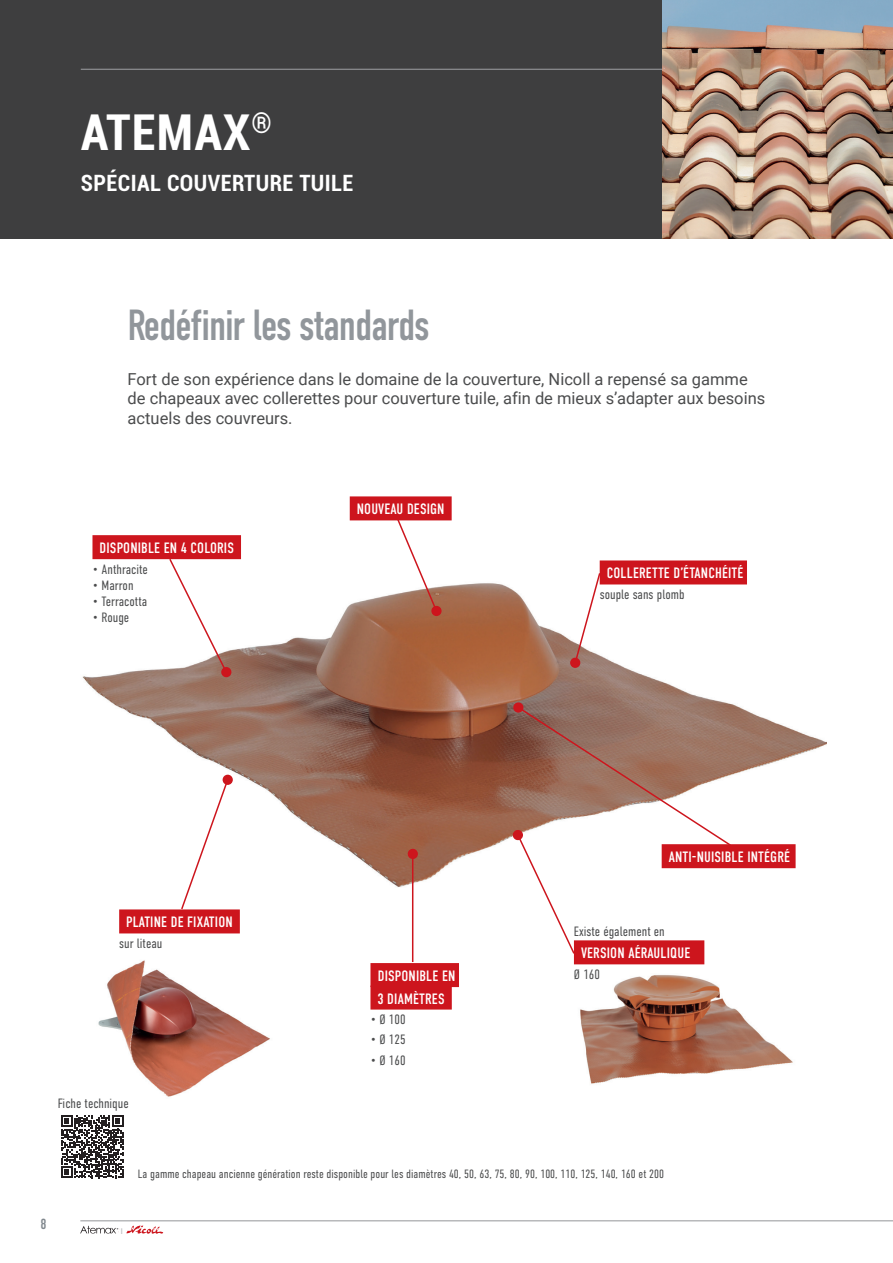
<style>
.page{position:relative;width:893px;height:1263px;background:#fff}
.page>*{position:absolute;margin:0;border:0;box-sizing:border-box;transform-origin:0 0}
.t1{font:700 condensed 49.5px "Roboto";letter-spacing:.02em;color:#fff}
.t2{font:43.5px "DIN Condensed";letter-spacing:-.03em;color:#91969b}
.t3{font:700 condensed 22.5px "Roboto";letter-spacing:.02em;color:#fff}
.t4{font:16.5px/19.8px "Roboto";color:#4b4c4d}
.t5{font:15px/22.5px "DIN Condensed";letter-spacing:.01em;color:#fff}
.t6{font:14.7px "DIN Condensed";color:#81888e}
.t7{font:300 13.5px "DIN Condensed";color:#4b4c4d}
.t8{font:300 12px "DIN Condensed";color:#4b4c4d}
.t9{font:8.1px "DIN Condensed";color:#bcbdc0;scale:1.11 1}
</style>
<div class="page">
<hr style="left:80px;top:1220px;width:813px;height:1px;background:#939598">
<svg style="left:80px;top:1225px;width:83px;height:9px"></svg>
<img style="left:573px;top:955px;width:220px;height:129px">
<img style="left:82px;top:559px;width:745px;height:335px">
<div style="left:119px;top:909px;width:121px;height:24px;background:#cd151d"></div>
<div style="left:92px;top:535px;width:149px;height:24px;background:#cd151d"></div>
<div style="left:370px;top:963px;width:89px;height:24px;background:#cd151d"></div>
<div style="left:370px;top:985px;width:82px;height:24px;background:#cd151d"></div>
<div style="left:600px;top:560px;width:147px;height:24px;background:#cd151d"></div>
<div style="left:574px;top:940px;width:130px;height:24px;background:#cd151d"></div>
<div style="left:662px;top:844px;width:134px;height:24px;background:#cd151d"></div>
<svg style="left:168px;top:559px;width:60px;height:115px"></svg>
<div style="left:222px;top:668px;width:9px;height:8px;background:#cd151d;border-radius:50%"></div>
<div style="left:221px;top:667px;width:10px;height:10px;border:2px solid #cd151d;border-radius:50%"></div>
<svg style="left:573px;top:571px;width:28px;height:94px"></svg>
<div style="left:571px;top:658px;width:9px;height:9px;background:#cd151d;border-radius:50%"></div>
<div style="left:570px;top:658px;width:10px;height:10px;border:2px solid #cd151d;border-radius:50%"></div>
<svg style="left:180px;top:778px;width:50px;height:132px"></svg>
<div style="left:223px;top:775px;width:9px;height:9px;background:#cd151d;border-radius:50%"></div>
<div style="left:223px;top:775px;width:10px;height:10px;border:2px solid #cd151d;border-radius:50%"></div>
<div style="left:513px;top:702px;width:10px;height:11px;border:2px solid #cd151d;border-radius:50%"></div>
<div style="left:350px;top:496px;width:102px;height:24px;background:#cd151d"></div>
<svg style="left:396px;top:520px;width:42px;height:93px"></svg>
<div style="left:432px;top:607px;width:9px;height:8px;background:#cd151d;border-radius:50%"></div>
<div style="left:431px;top:606px;width:11px;height:10px;border:2px solid #cd151d;border-radius:50%"></div>
<svg style="left:516px;top:705px;width:216px;height:250px"></svg>
<div style="left:513px;top:831px;width:9px;height:8px;background:#cd151d;border-radius:50%"></div>
<div style="left:513px;top:830px;width:10px;height:10px;border:2px solid #cd151d;border-radius:50%"></div>
<hr style="left:412px;top:854px;width:1px;height:108px;background:#cd151d">
<svg style="left:406px;top:849px;width:13px;height:11px"></svg>
<img style="left:98px;top:960px;width:172px;height:137px">
<div style="left:0;top:0;width:893px;height:239px;background:#3e3e3f"></div>
<hr style="left:81px;top:69px;width:758px;height:1px;background:#939598">
<svg style="left:61px;top:1115px;width:63px;height:63px"></svg>
<img style="left:662px;top:0;width:231px;height:239px">
<h1 class="t1" style="left:81px;top:97px;width:193px">ATEMAX<sup>®</sup></h1>
<h3 class="t3" style="left:81px;top:167px;width:274px">SPÉCIAL COUVERTURE TUILE</h3>
<h2 class="t2" style="left:128px;top:300px;width:304px">Redéfinir les standards</h2>
<p class="t4" style="left:128px;top:368px;width:639px">Fort de son expérience dans le domaine de la couverture, Nicoll a repensé sa gamme de chapeaux avec collerettes pour couverture tuile, afin de mieux s’adapter aux besoins actuels des couvreurs.</p>
<p class="t5" style="left:100px;top:537px;width:136px">DISPONIBLE EN 4 COLORIS</p>
<p class="t7" style="left:92px;top:561px;width:57px">• Anthracite</p>
<p class="t7" style="left:92px;top:578px;width:43px">• Marron</p>
<p class="t7" style="left:92px;top:594px;width:56px">• Terracotta</p>
<p class="t7" style="left:92px;top:610px;width:38px">• Rouge</p>
<p class="t5" style="left:357px;top:498px;width:89px">NOUVEAU DESIGN</p>
<p class="t5" style="left:607px;top:562px;width:138px">COLLERETTE D’ÉTANCHÉITÉ</p>
<p class="t7" style="left:600px;top:587px;width:86px">souple sans plomb</p>
<p class="t5" style="left:126px;top:911px;width:108px">PLATINE DE FIXATION</p>
<p class="t7" style="left:119px;top:936px;width:45px">sur liteau</p>
<p class="t7" style="left:58px;top:1096px;width:72px">Fiche technique</p>
<p class="t5" style="left:377px;top:965px;width:79px">DISPONIBLE EN<br>3 DIAMÈTRES</p>
<p class="t7" style="left:370px;top:1012px;width:37px">• Ø 100</p>
<p class="t7" style="left:370px;top:1032px;width:37px">• Ø 125</p>
<p class="t7" style="left:370px;top:1053px;width:37px">• Ø 160</p>
<p class="t5" style="left:669px;top:846px;width:123px">ANTI-NUISIBLE INTÉGRÉ</p>
<p class="t7" style="left:574px;top:924px;width:92px">Existe également en</p>
<p class="t5" style="left:581px;top:942px;width:111px">VERSION AÉRAULIQUE</p>
<p class="t7" style="left:574px;top:967px;width:27px">Ø 160</p>
<p class="t6" style="left:40px;top:1216px;width:8px">8</p>
<p class="t8" style="left:138px;top:1167px;width:527px">La gamme chapeau ancienne génération reste disponible pour les diamètres 40, 50, 63, 75, 80, 90, 100, 110, 125, 140, 160 et 200</p>
<p class="t9" style="left:121px;top:1226px;width:3px">I</p>
</div>
